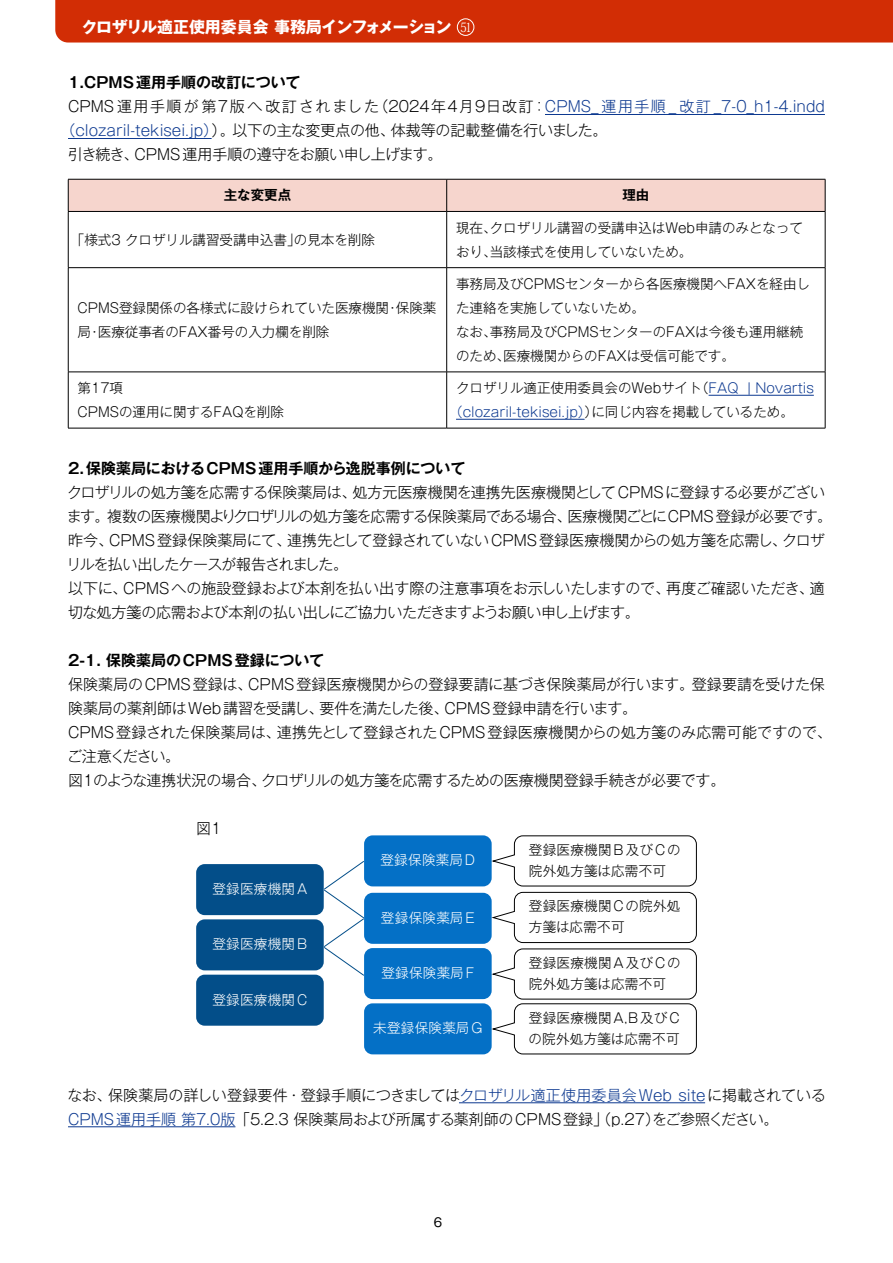
<style>
.page{position:relative;width:893px;height:1263px;background:#fff}
.page>*{position:absolute;margin:0;border:0;box-sizing:border-box;transform-origin:0 0}
.t1{font:700 15.9px "Gothic MB101 Pro";letter-spacing:-.03em;color:#fff}
.本文{font:300 15px/24px "Gothic MB101 Pro";color:#000}
.本文-2{font:300 15px/24px "Gothic MB101 Pro";letter-spacing:-.02em;color:#000}
.本文-3{font:700 15px "Gothic MB101 Pro De";color:#000}
.本文-4{font:300 13.5px/24px "Gothic MB101 Pro";color:#000}
.本文-5{font:300 13.5px/21px "Gothic MB101 Pro";letter-spacing:.025em;color:#000}
.本文-6{font:300 13.5px "Gothic MB101 Pro";letter-spacing:.025em;color:#fff}
.見出し2{font:700 13.5px "Gothic MB101 Pro De";color:#000}
.t2{font:12.15px "Gothic MB101 Pro";color:#000}
.s1{font-family:"Koz Min Pr 6 N";font-weight:400;font-size:12.9px}
.s2{color:#0d3990}
</style>
<div class="page">
<div style="left:69px;top:180px;width:756px;height:31px;background:#f6d5cd"></div>
<svg style="left:69px;top:212px;width:756px;height:216px"></svg>
<hr style="left:68px;top:179px;width:379px;height:1px;background:#000">
<hr style="left:68px;top:179px;width:1px;height:32px;background:#000">
<hr style="left:447px;top:179px;width:378px;height:1px;background:#000">
<hr style="left:68px;top:212px;width:1px;height:55px;background:#000">
<hr style="left:68px;top:268px;width:1px;height:104px;background:#000">
<hr style="left:68px;top:372px;width:1px;height:56px;background:#000">
<hr style="left:68px;top:428px;width:379px;height:1px;background:#000">
<hr style="left:447px;top:428px;width:378px;height:1px;background:#000">
<hr style="left:446px;top:179px;width:1px;height:32px;background:#000">
<hr style="left:825px;top:179px;width:1px;height:32px;background:#000">
<hr style="left:446px;top:212px;width:1px;height:55px;background:#000">
<hr style="left:825px;top:212px;width:1px;height:55px;background:#000">
<hr style="left:446px;top:268px;width:1px;height:104px;background:#000">
<hr style="left:825px;top:268px;width:1px;height:104px;background:#000">
<hr style="left:446px;top:372px;width:1px;height:56px;background:#000">
<hr style="left:825px;top:372px;width:1px;height:56px;background:#000">
<hr style="left:68px;top:211px;width:379px;height:1px;background:#000">
<hr style="left:447px;top:211px;width:378px;height:1px;background:#000">
<hr style="left:68px;top:267px;width:379px;height:1px;background:#000">
<hr style="left:447px;top:267px;width:378px;height:1px;background:#000">
<hr style="left:68px;top:372px;width:379px;height:1px;background:#000">
<hr style="left:447px;top:372px;width:378px;height:1px;background:#000">
<hr style="left:709px;top:395px;width:105px;height:1px;background:#0d3990">
<hr style="left:456px;top:419px;width:129px;height:1px;background:#0d3990">
<div style="left:55px;top:0;width:838px;height:43px;background:#d22d05"></div>
<div style="left:457px;top:19px;width:17px;height:17px;border:1px solid #fff;border-radius:50%"></div>
<hr style="left:545px;top:114px;width:280px;height:1px;background:#0d3990">
<hr style="left:68px;top:138px;width:144px;height:1px;background:#0d3990">
<hr style="left:459px;top:1102px;width:246px;height:1px;background:#0d3990">
<hr style="left:68px;top:1126px;width:167px;height:1px;background:#0d3990">
<svg style="left:323px;top:861px;width:42px;height:115px"></svg>
<div style="left:196px;top:864px;width:128px;height:51px;background:#034e89;border-radius:9px"></div>
<div style="left:196px;top:919px;width:128px;height:51px;background:#034e89;border-radius:9px"></div>
<div style="left:196px;top:975px;width:128px;height:51px;background:#034e89;border-radius:9px"></div>
<div style="left:364px;top:835px;width:128px;height:51px;background:#0470c6;border-radius:9px"></div>
<div style="left:364px;top:893px;width:128px;height:51px;background:#0470c6;border-radius:9px"></div>
<div style="left:364px;top:948px;width:128px;height:51px;background:#0470c6;border-radius:9px"></div>
<div style="left:364px;top:1003px;width:128px;height:51px;background:#0470c6;border-radius:9px"></div>
<svg style="left:490px;top:835px;width:207px;height:220px"></svg>
<p class="t1" style="left:82px;top:14px;width:392px">クロザリル適正使用委員会 事務局インフォメーション <span class="s1">51</span></p>
<p class="本文-3" style="left:68px;top:70px;width:234px">1.CPMS運用手順の改訂について</p>
<p class="本文" style="left:60px;top:93px;width:766px;text-indent:8px">CPMS 運用手順が第7版へ改訂されました（2024年4月9日改訂：<span class="s2">CPMS_ 運用手順 _ 改訂 _7-0_h1-4.indd（clozaril-tekisei.jp）</span>）。以下の主な変更点の他、体裁等の記載整備を行いました。</p>
<p class="本文-2" style="left:68px;top:141px;width:376px">引き続き、CPMS運用手順の遵守をお願い申し上げます。</p>
<p class="見出し2" style="left:224px;top:184px;width:69px">主な変更点</p>
<p class="見出し2" style="left:622px;top:184px;width:28px">理由</p>
<p class="本文-4" style="left:71px;top:226px;width:305px">「様式3 クロザリル講習受講申込書」の見本を削除</p>
<p class="本文-4" style="left:456px;top:214px;width:349px">現在、クロザリル講習の受講申込はWeb申請のみとなっており、当該様式を使用していないため。</p>
<p class="本文-4" style="left:78px;top:294px;width:360px">CPMS登録関係の各様式に設けられていた医療機関・保険薬局・医療従事者のFAX番号の入力欄を削除</p>
<p class="本文-4" style="left:78px;top:374px;width:47px">第17項</p>
<p class="本文-4" style="left:78px;top:398px;width:208px">CPMSの運用に関するFAQを削除</p>
<p class="本文-4" style="left:456px;top:270px;width:355px">事務局及びCPMSセンターから各医療機関へFAXを経由した連絡を実施していないため。</p>
<p class="本文-4" style="left:456px;top:318px;width:349px">なお、事務局及びCPMSセンターのFAXは今後も運用継続のため、医療機関からのFAXは受信可能です。</p>
<p class="本文-4" style="left:449px;top:374px;width:366px;text-indent:7px">クロザリル適正使用委員会のWebサイト（<span class="s2">FAQ ¦ Novartis（clozaril-tekisei.jp）</span>）に同じ内容を掲載しているため。</p>
<p class="本文-3" style="left:68px;top:456px;width:399px">2.保険薬局におけるCPMS運用手順から逸脱事例について</p>
<p class="本文-2" style="left:67px;top:478px;width:767px">クロザリルの処方箋を応需する保険薬局は、処方元医療機関を連携先医療機関としてCPMSに登録する必要がございます。複数の医療機関よりクロザリルの処方箋を応需する保険薬局である場合、医療機関ごとにCPMS 登録が必要です。</p>
<p class="本文" style="left:67px;top:526px;width:760px">昨今、CPMS登録保険薬局にて、連携先として登録されていないCPMS登録医療機関からの処方箋を応需し、クロザリルを払い出したケースが報告されました。</p>
<p class="本文" style="left:68px;top:574px;width:758px">以下に、CPMSへの施設登録および本剤を払い出す際の注意事項をお示しいたしますので、再度ご確認いただき、適切な処方箋の応需および本剤の払い出しにご協力いただきますようお願い申し上げます。</p>
<p class="本文-3" style="left:68px;top:648px;width:258px">2-1．保険薬局のCPMS登録について</p>
<p class="本文" style="left:68px;top:670px;width:758px">保険薬局のCPMS登録は、CPMS登録医療機関からの登録要請に基づき保険薬局が行います。登録要請を受けた保険薬局の薬剤師はWeb講習を受講し、要件を満たした後、CPMS登録申請を行います。</p>
<p class="本文" style="left:67px;top:718px;width:766px">CPMS登録された保険薬局は、連携先として登録されたCPMS登録医療機関からの処方箋のみ応需可能ですので、ご注意ください。</p>
<p class="本文-2" style="left:68px;top:766px;width:659px">図1のような連携状況の場合、クロザリルの処方箋を応需するための医療機関登録手続きが必要です。</p>
<p class="本文" style="left:196px;top:815px;width:27px">図1</p>
<p class="本文-6" style="left:212px;top:878px;width:96px">登録医療機関A</p>
<p class="本文-6" style="left:212px;top:933px;width:96px">登録医療機関B</p>
<p class="本文-6" style="left:212px;top:988px;width:96px">登録医療機関C</p>
<p class="本文-6" style="left:380px;top:849px;width:96px">登録保険薬局D</p>
<p class="本文-6" style="left:381px;top:906px;width:95px">登録保険薬局E</p>
<p class="本文-6" style="left:381px;top:962px;width:94px">登録保険薬局F</p>
<p class="本文-6" style="left:373px;top:1017px;width:111px">未登録保険薬局G</p>
<p class="本文-5" style="left:529px;top:837px;width:153px">登録医療機関B及びCの</p>
<p class="本文-5" style="left:529px;top:858px;width:139px">院外処方箋は応需不可</p>
<p class="本文-5" style="left:529px;top:894px;width:153px">登録医療機関Cの院外処方箋は応需不可</p>
<p class="本文-5" style="left:529px;top:950px;width:153px">登録医療機関A及びCの院外処方箋は応需不可</p>
<p class="本文-5" style="left:529px;top:1005px;width:153px">登録医療機関A,B及びCの院外処方箋は応需不可</p>
<p class="本文" style="left:67px;top:1081px;width:760px">なお、保険薬局の詳しい登録要件・登録手順につきましては<span class="s2">クロザリル適正使用委員会Web site</span>に掲載されている<br><span class="s2">CPMS運用手順 第7.0版</span> 「5.2.3 保険薬局および所属する薬剤師のCPMS登録」（p.27）をご参照ください。</p>
<p class="t2" style="left:434px;top:1212px;width:10px">6</p>
</div>
